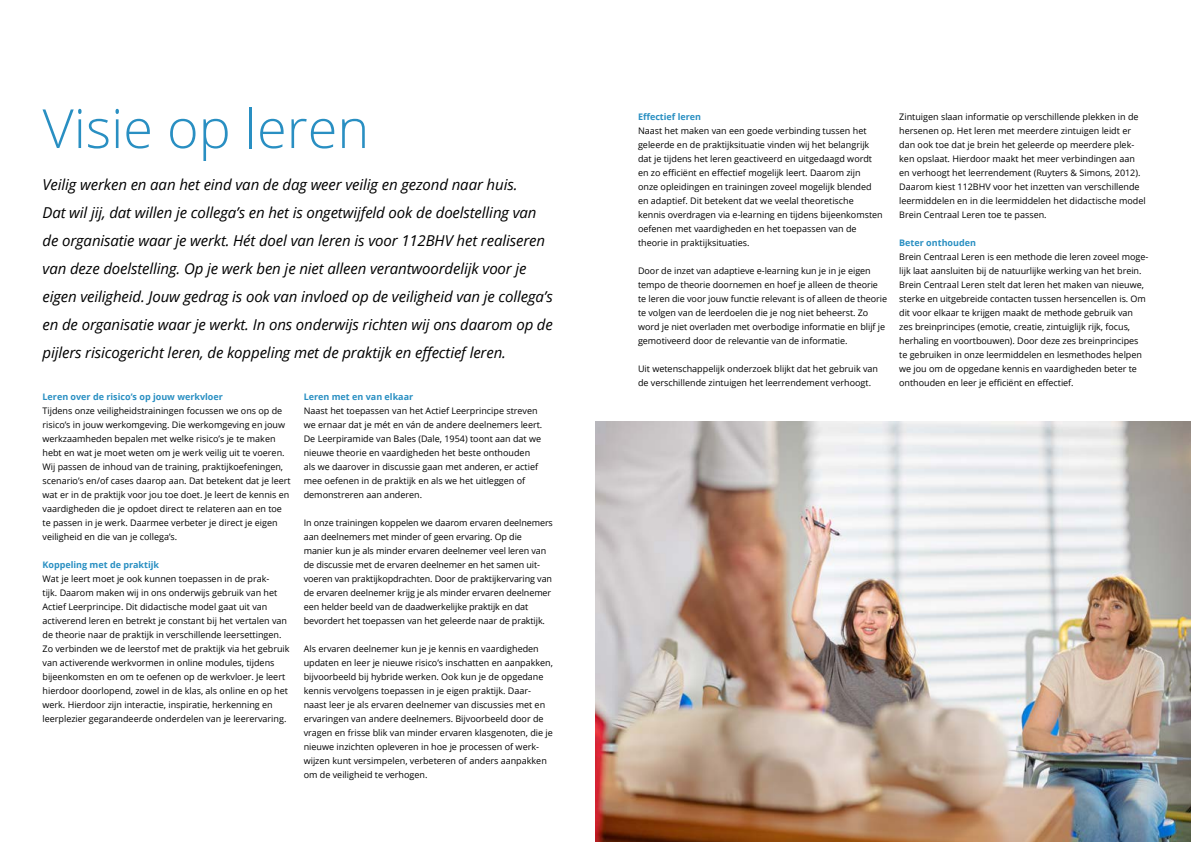
<style>
.page{position:relative;width:1191px;height:842px;background:#fff}
.page>*{position:absolute;margin:0;border:0;box-sizing:border-box;transform-origin:0 0}
.t1{font:300 54px "Open Sans";color:#298fc2}
.t2{font:italic 15px/28px "Open Sans";letter-spacing:-.01em;color:#000}
.t3{font:9px/14px "Open Sans";color:#000}
.t4{font:700 9px "Open Sans";color:#298fc2}
</style>
<div class="page">
<img style="left:595px;top:421px;width:596px;height:421px">
<h1 class="t1" style="left:43px;top:91px;width:328px">Visie op leren</h1>
<p class="t2" style="left:43px;top:170px;width:512px">Veilig werken en aan het eind van de dag weer veilig en gezond naar huis.<br>Dat wil jij, dat willen je collega’s en het is ongetwijfeld ook de doelstelling van de organisatie waar je werkt. Hét doel van leren is voor 112BHV het realiseren van deze doelstelling. Op je werk ben je niet alleen verantwoordelijk voor je eigen veiligheid. Jouw gedrag is ook van invloed op de veiligheid van je collega’s en de organisatie waar je werkt. In ons onderwijs richten wij ons daarom op de pijlers risicogericht leren, de koppeling met de praktijk en effectief leren.</p>
<p class="t4" style="left:43px;top:390px;width:182px">Leren over de risico’s op jouw werkvloer</p>
<p class="t3" style="left:43px;top:404px;width:250px">Tijdens onze veiligheidstrainingen focussen we ons op de risico’s in jouw werkomgeving. Die werkomgeving en jouw werkzaamheden bepalen met welke risico’s je te maken hebt en wat je moet weten om je werk veilig uit te voeren.<br>Wij passen de inhoud van de training, praktijkoefeningen, scenario’s en/of cases daarop aan. Dat betekent dat je leert wat er in de praktijk voor jou toe doet. Je leert de kennis en vaardigheden die je opdoet direct te relateren aan en toe te passen in je werk. Daarmee verbeter je direct je eigen veiligheid en die van je collega’s.</p>
<p class="t4" style="left:43px;top:558px;width:118px">Koppeling met de praktijk</p>
<p class="t3" style="left:43px;top:572px;width:249px">Wat je leert moet je ook kunnen toepassen in de prak-<br>tijk. Daarom maken wij in ons onderwijs gebruik van het Actief Leerprincipe. Dit didactische model gaat uit van activerend leren en betrekt je constant bij het vertalen van de theorie naar de praktijk in verschillende leersettingen.<br>Zo verbinden we de leerstof met de praktijk via het gebruik van activerende werkvormen in online modules, tijdens bijeenkomsten en om te oefenen op de werkvloer. Je leert hierdoor doorlopend, zowel in de klas, als online en op het werk. Hierdoor zijn interactie, inspiratie, herkenning en leerplezier gegarandeerde onderdelen van je leerervaring.</p>
<p class="t4" style="left:304px;top:390px;width:111px">Leren met en van elkaar</p>
<p class="t3" style="left:304px;top:404px;width:240px">Naast het toepassen van het Actief Leerprincipe streven we ernaar dat je mét en ván de andere deelnemers leert.<br>De Leerpiramide van Bales (Dale, 1954) toont aan dat we nieuwe theorie en vaardigheden het beste onthouden als we daarover in discussie gaan met anderen, er actief mee oefenen in de praktijk en als we het uitleggen of demonstreren aan anderen.</p>
<p class="t3" style="left:304px;top:516px;width:251px">In onze trainingen koppelen we daarom ervaren deelnemers aan deelnemers met minder of geen ervaring. Op die manier kun je als minder ervaren deelnemer veel leren van de discussie met de ervaren deelnemer en het samen uit&shy;voeren van praktijkopdrachten. Door de praktijkervaring van de ervaren deelnemer krijg je als minder ervaren deelnemer een helder beeld van de daadwerkelijke praktijk en dat bevordert het toepassen van het geleerde naar de praktijk.</p>
<p class="t3" style="left:304px;top:642px;width:251px">Als ervaren deelnemer kun je je kennis en vaardigheden updaten en leer je nieuwe risico’s inschatten en aanpakken, bijvoorbeeld bij hybride werken. Ook kun je de opgedane kennis vervolgens toepassen in je eigen praktijk. Daar&shy;naast leer je als ervaren deelnemer van discussies met en ervaringen van andere deelnemers. Bijvoorbeeld door de vragen en frisse blik van minder ervaren klasgenoten, die je nieuwe inzichten opleveren in hoe je processen of werk&shy;wijzen kunt versimpelen, verbeteren of anders aanpakken om de veiligheid te verhogen.</p>
<p class="t4" style="left:638px;top:111px;width:65px">Effectief leren</p>
<p class="t3" style="left:638px;top:124px;width:246px">Naast het maken van een goede verbinding tussen het geleerde en de praktijksituatie vinden wij het belangrijk dat je tijdens het leren geactiveerd en uitgedaagd wordt en zo efficiënt en effectief mogelijk leert. Daarom zijn onze opleidingen en trainingen zoveel mogelijk blended en adaptief. Dit betekent dat we veelal theoretische kennis overdragen via e-learning en tijdens bijeenkomsten oefenen met vaardigheden en het toepassen van de theorie in praktijksituaties.</p>
<p class="t3" style="left:638px;top:264px;width:251px">Door de inzet van adaptieve e-learning kun je in je eigen tempo de theorie doornemen en hoef je alleen de theorie te leren die voor jouw functie relevant is of alleen de theorie te volgen van de leerdoelen die je nog niet beheerst. Zo word je niet overladen met overbodige informatie en blijf je gemotiveerd door de relevantie van de informatie.</p>
<p class="t3" style="left:638px;top:362px;width:241px">Uit wetenschappelijk onderzoek blijkt dat het gebruik van de verschillende zintuigen het leerrendement verhoogt.</p>
<p class="t3" style="left:899px;top:110px;width:248px">Zintuigen slaan informatie op verschillende plekken in de hersenen op. Het leren met meerdere zintuigen leidt er dan ook toe dat je brein het geleerde op meerdere plek&shy;ken opslaat. Hierdoor maakt het meer verbindingen aan en verhoogt het leerrendement (Ruyters &amp; Simons, 2012).<br>Daarom kiest 112BHV voor het inzetten van verschillende leermiddelen en in die leermiddelen het didactische model Brein Centraal Leren toe te passen.</p>
<p class="t4" style="left:899px;top:237px;width:78px">Beter onthouden</p>
<p class="t3" style="left:899px;top:250px;width:251px">Brein Centraal Leren is een methode die leren zoveel moge&shy;lijk laat aansluiten bij de natuurlijke werking van het brein.<br>Brein Centraal Leren stelt dat leren het maken van nieuwe, sterke en uitgebreide contacten tussen hersencellen is. Om dit voor elkaar te krijgen maakt de methode gebruik van zes breinprincipes (emotie, creatie, zintuiglijk rijk, focus, herhaling en voortbouwen). Door deze zes breinprincipes te gebruiken in onze leermiddelen en lesmethodes helpen we jou om de opgedane kennis en vaardigheden beter te onthouden en leer je efficiënt en effectief.</p>
</div>
